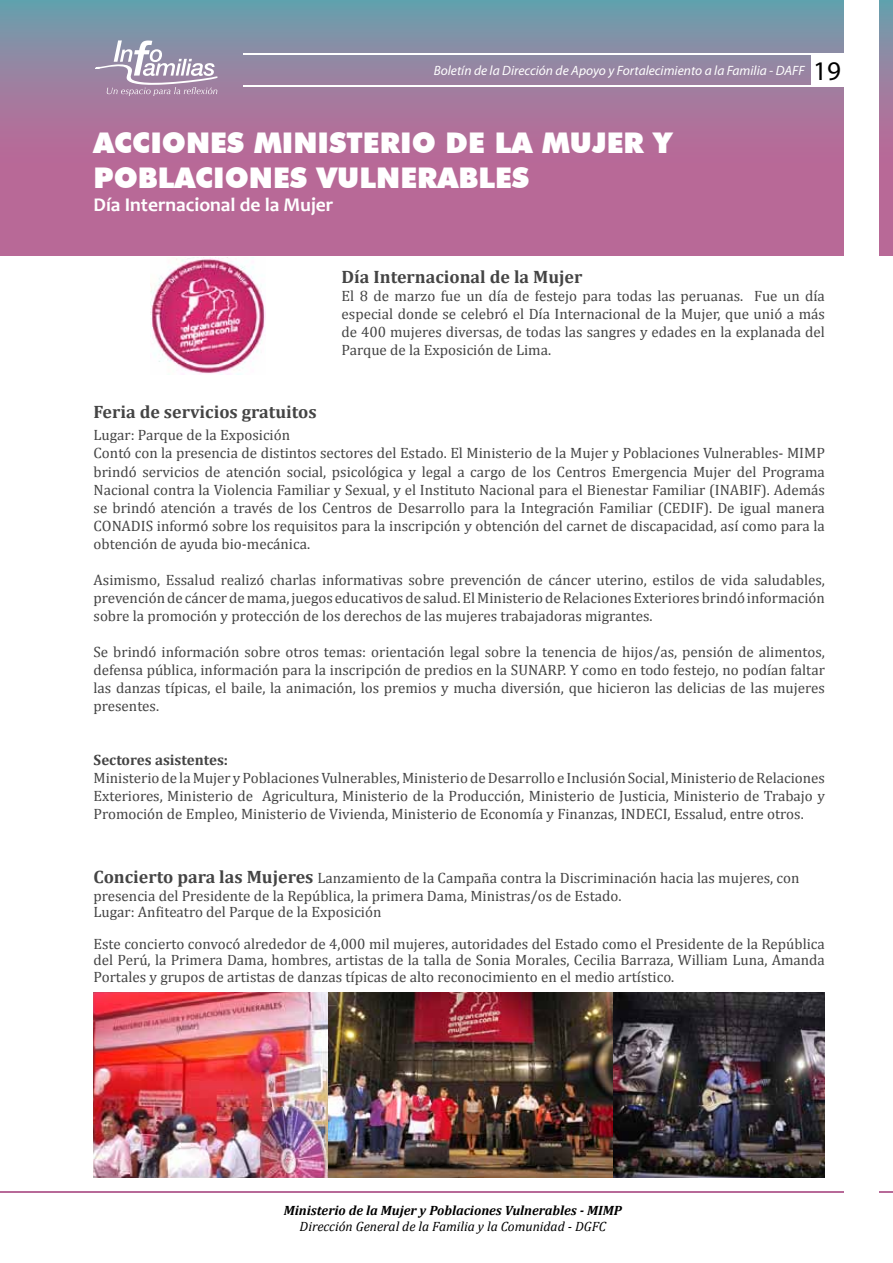
<style>
.page{position:relative;width:893px;height:1263px;background:#fff}
.page>*{position:absolute;margin:0;border:0;box-sizing:border-box;transform-origin:0 0}
.t1{font:900 28.5px/34.2px "Futura BT";color:#fff}
.t2{font:27px "Myriad Pro";color:#000}
.t3{font:700 19.5px "Candara";color:#fff}
.t4{font:700 18px "Cambria";color:#444}
.t5{font:15px/18px "Cambria";color:#444}
.t6{font:700 15px "Cambria";color:#444}
.t7{font:italic 13.5px "Myriad Pro";color:#fff}
.t8{font:italic 700 13.5px "Cambria";color:#000}
.t9{font:italic 13.5px "Cambria";color:#000}
.s1{font-weight:700;font-size:18px}
</style>
<div class="page">
<svg style="left:0;top:0;width:893px;height:255px;background:#a4789d"></svg>
<hr style="left:0;top:1191px;width:893px;height:1px;background:#b76998">
<svg style="left:93px;top:40px;width:126px;height:56px;background:#a99eb5"></svg>
<div style="left:811px;top:53px;width:34px;height:34px;background:#fff"></div>
<div style="left:845px;top:0;width:34px;height:1263px;background:#fff"></div>
<hr style="left:243px;top:53px;width:568px;height:2px;background:#fff">
<hr style="left:243px;top:86px;width:568px;height:1px;background:#fff">
<img style="left:150px;top:258px;width:115px;height:116px">
<img style="left:94px;top:992px;width:731px;height:186px">
<p class="t7" style="left:434px;top:62px;width:373px">Boletín de la Dirección de Apoyo y Fortalecimiento a la Familia - DAFF</p>
<h2 class="t2" style="left:813px;top:54px;width:29px">19</h2>
<h1 class="t1" style="left:94px;top:126px;width:580px">ACCIONES MINISTERIO DE LA MUJER Y<br>POBLACIONES VULNERABLES</h1>
<h3 class="t3" style="left:94px;top:193px;width:241px">Día Internacional de la Mujer</h3>
<p class="t4" style="left:342px;top:266px;width:242px">Día Internacional de la Mujer</p>
<p class="t5" style="left:342px;top:287px;width:485px;text-align:justify">El 8 de marzo fue un día de festejo para todas las peruanas. Fue un día especial donde se celebró el Día Internacional de la Mujer, que unió a más de 400 mujeres diversas, de todas las sangres y edades en la explanada del Parque de la Exposición de Lima.</p>
<p class="t4" style="left:94px;top:401px;width:225px">Feria de servicios gratuitos</p>
<p class="t5" style="left:94px;top:426px;width:733px">Lugar: Parque de la Exposición<br>Contó con la presencia de distintos sectores del Estado. El Ministerio de la Mujer y Poblaciones Vulnerables- MIMP brindó servicios de atención social, psicológica y legal a cargo de los Centros Emergencia Mujer del Programa Nacional contra la Violencia Familiar y Sexual, y el Instituto Nacional para el Bienestar Familiar (INABIF). Además se brindó atención a través de los Centros de Desarrollo para la Integración Familiar (CEDIF). De igual manera CONADIS informó sobre los requisitos para la inscripción y obtención del carnet de discapacidad, así como para la obtención de ayuda bio-mecánica.</p>
<p class="t5" style="left:94px;top:570px;width:733px;text-align:justify">Asimismo, Essalud realizó charlas informativas sobre prevención de cáncer uterino, estilos de vida saludables, prevención de cáncer de mama, juegos educativos de salud. El Ministerio de Relaciones Exteriores brindó información sobre la promoción y protección de los derechos de las mujeres trabajadoras migrantes.</p>
<p class="t5" style="left:94px;top:642px;width:733px;text-align:justify">Se brindó información sobre otros temas: orientación legal sobre la tenencia de hijos/as, pensión de alimentos, defensa pública, información para la inscripción de predios en la SUNARP. Y como en todo festejo, no podían faltar las danzas típicas, el baile, la animación, los premios y mucha diversión, que hicieron las delicias de las mujeres presentes.</p>
<p class="t6" style="left:94px;top:750px;width:136px">Sectores asistentes:</p>
<p class="t5" style="left:94px;top:768px;width:733px;text-align:justify">Ministerio de la Mujer y Poblaciones Vulnerables, Ministerio de Desarrollo e Inclusión Social, Ministerio de Relaciones Exteriores, Ministerio de Agricultura, Ministerio de la Producción, Ministerio de Justicia, Ministerio de Trabajo y Promoción de Empleo, Ministerio de Vivienda, Ministerio de Economía y Finanzas, INDECI, Essalud, entre otros.</p>
<p class="t5" style="left:94px;top:868px;width:707px"><span class="s1">Concierto para las Mujeres</span> Lanzamiento de la Campaña contra la Discriminación hacia las mujeres, con presencia del Presidente de la República, la primera Dama, Ministras/os de Estado.</p>
<p class="t5" style="left:94px;top:896px;width:733px;line-height:31.5px">Lugar: Anfiteatro del Parque de la Exposición<br>Este concierto convocó alrededor de 4,000 mil mujeres, autoridades del Estado como el Presidente de la República</p>
<p class="t5" style="left:94px;top:952px;width:733px;line-height:16.5px">del Perú, la Primera Dama, hombres, artistas de la talla de Sonia Morales, Cecilia Barraza, William Luna, Amanda<br>Portales y grupos de artistas de danzas típicas de alto reconocimiento en el medio artístico.</p>
<p class="t8" style="left:284px;top:1202px;width:340px">Ministerio de la Mujer y Poblaciones Vulnerables - MIMP</p>
<p class="t9" style="left:300px;top:1218px;width:308px">Dirección General de la Familia y la Comunidad - DGFC</p>
</div>
